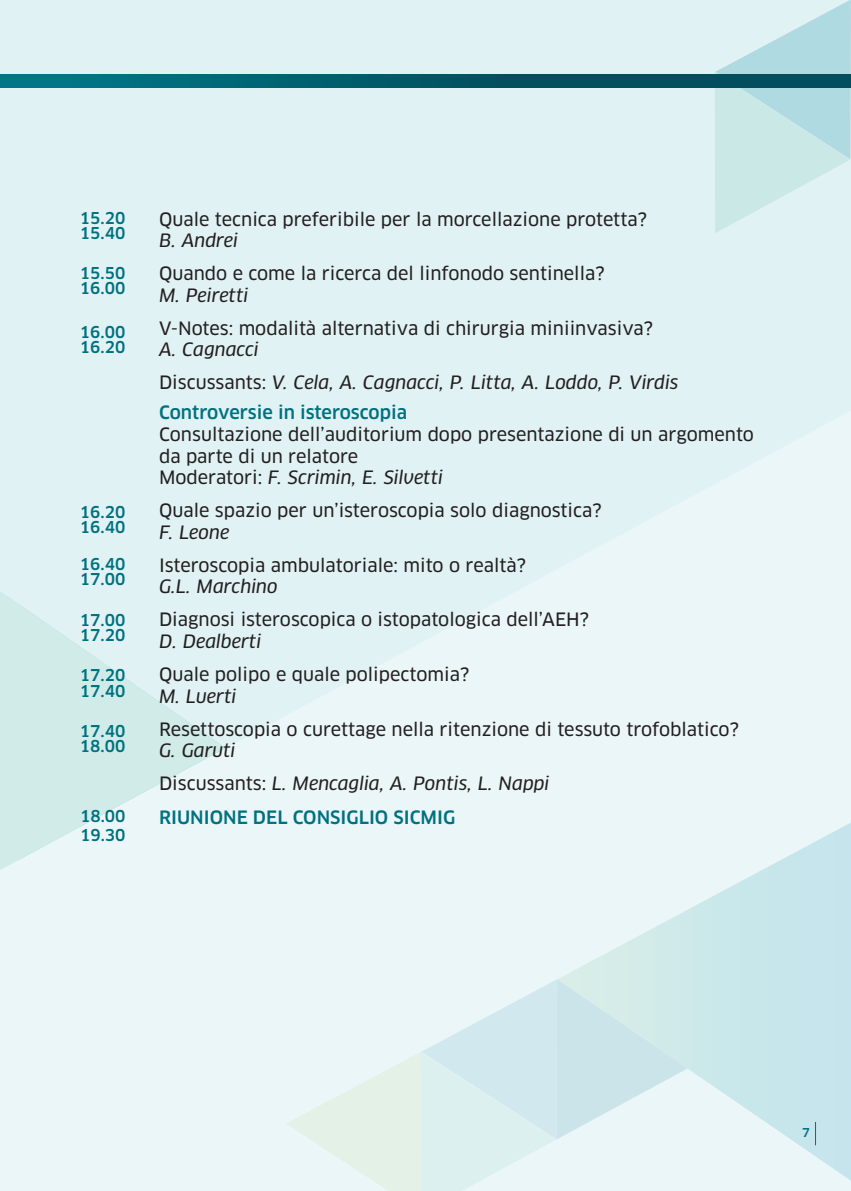
<style>
.page{position:relative;width:851px;height:1191px;background:#fff}
.page>*{position:absolute;margin:0;border:0;box-sizing:border-box;transform-origin:0 0}
.t1{font:18px/21.6px "Clan Pro News";color:#231f20}
.t2{font:italic 18px "Clan Pro News";color:#231f20}
.t3{font:500 18px "Clan Pro";color:#00717f}
.t4{font:500 16px/15.2px "Clan Pro";color:#00717f}
.t5{font:500 12px "Clan Pro";color:#00717f}
.s1{font-style:italic}
.s2{font-style:normal}
.s3{font-family:"Clan Pro";font-weight:500;color:#00717f}
</style>
<div class="page">
<div style="left:0;top:0;width:850px;height:1191px;background:#e1f2f4"></div>
<svg style="left:287px;top:979px;width:270px;height:212px"></svg>
<svg style="left:714px;top:0;width:136px;height:233px"></svg>
<svg style="left:0;top:591px;width:225px;height:279px;fill:#d0ebe8"></svg>
<svg style="left:557px;top:823px;width:293px;height:357px"></svg>
<svg style="left:0;top:75px;width:850px;height:13px;background:#005b6c"></svg>
<svg style="left:815px;top:1122px;width:1px;height:23px"></svg>
<p class="t4" style="left:80px;top:210px;width:47px">15.20<br>15.40</p>
<p class="t4" style="left:80px;top:266px;width:47px">15.50<br>16.00</p>
<p class="t4" style="left:80px;top:325px;width:47px">16.00<br>16.20</p>
<p class="t4" style="left:80px;top:504px;width:47px">16.20<br>16.40</p>
<p class="t4" style="left:80px;top:556px;width:47px">16.40<br>17.00</p>
<p class="t4" style="left:80px;top:612px;width:47px">17.00<br>17.20</p>
<p class="t4" style="left:80px;top:668px;width:47px">17.20<br>17.40</p>
<p class="t4" style="left:80px;top:724px;width:47px">17.40<br>18.00</p>
<p class="t1" style="left:159px;top:208px;width:489px">Quale tecnica preferibile per la morcellazione protetta?<br><span class="s1">B. Andrei</span></p>
<p class="t1" style="left:159px;top:263px;width:447px">Quando e come la ricerca del linfonodo sentinella?<br><span class="s1">M. Peiretti</span></p>
<p class="t1" style="left:159px;top:317px;width:495px">V-Notes: modalità alternativa di chirurgia miniinvasiva?<br><span class="s1">A. Cagnacci</span></p>
<p class="t2" style="left:159px;top:372px;width:521px"><span class="s2">Discussants:</span> V. Cela, A. Cagnacci, P. Litta, A. Loddo, P. Virdis</p>
<p class="t1" style="left:159px;top:402px;width:596px"><span class="s3">Controversie in isteroscopia<br></span>Consultazione dell’auditorium dopo presentazione di un argomento da parte di un relatore<br>Moderatori: <span class="s1">F. Scrimin, E. Silvetti</span></p>
<p class="t1" style="left:159px;top:500px;width:444px">Quale spazio per un’isteroscopia solo diagnostica?<br><span class="s1">F. Leone</span></p>
<p class="t1" style="left:159px;top:554px;width:368px">Isteroscopia ambulatoriale: mito o realtà?<br><span class="s1">G.L. Marchino</span></p>
<p class="t1" style="left:159px;top:609px;width:431px">Diagnosi isteroscopica o istopatologica dell’AEH?<br><span class="s1">D. Dealberti</span></p>
<p class="t1" style="left:159px;top:663px;width:312px">Quale polipo e quale polipectomia?<br><span class="s1">M. Luerti</span></p>
<p class="t1" style="left:159px;top:718px;width:581px">Resettoscopia o curettage nella ritenzione di tessuto trofoblatico?<br><span class="s1">G. Garuti</span></p>
<p class="t2" style="left:159px;top:772px;width:392px"><span class="s2">Discussants:</span> L. Mencaglia, A. Pontis, L. Nappi</p>
<p class="t4" style="left:80px;top:806px;width:47px;line-height:19.2px">18.00<br>19.30</p>
<p class="t3" style="left:159px;top:806px;width:297px">RIUNIONE DEL CONSIGLIO SICMIG</p>
<p class="t5" style="left:802px;top:1125px;width:9px">7</p>
</div>
